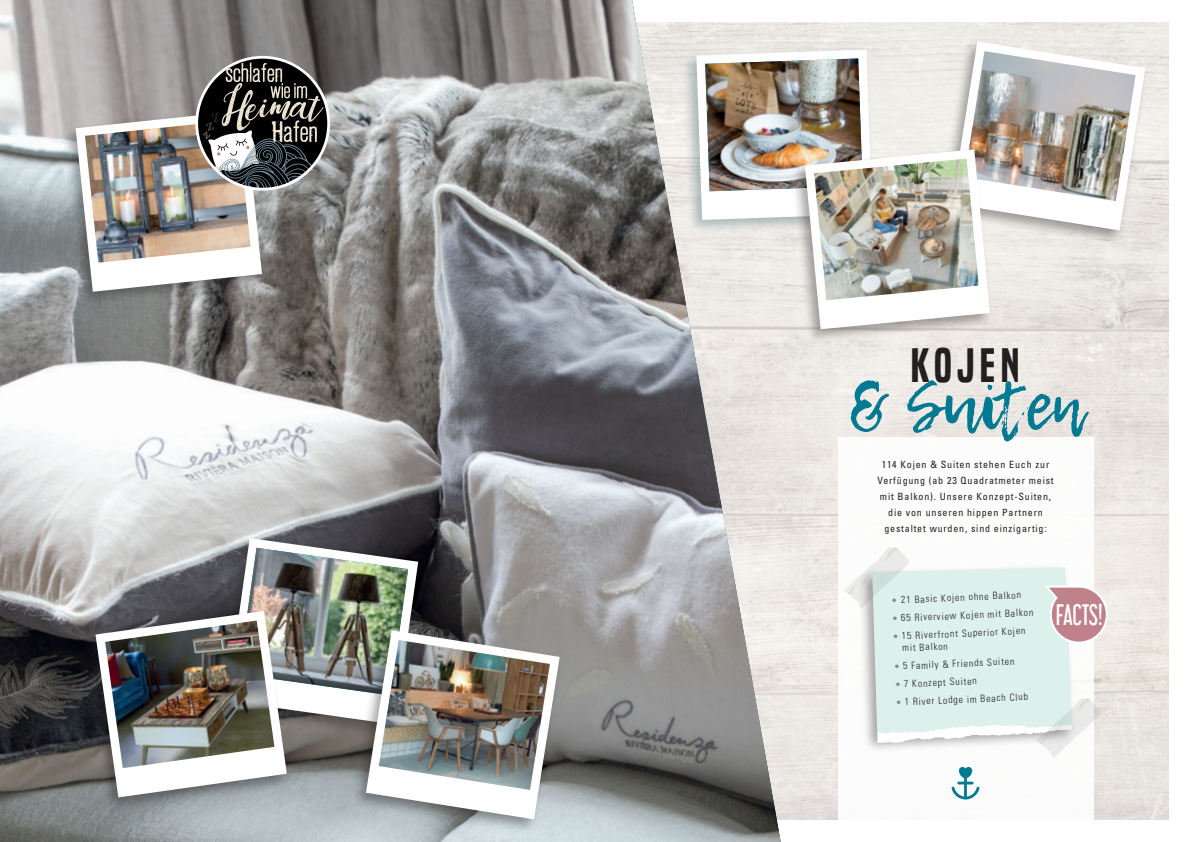
<style>
.page{position:relative;width:1191px;height:842px;background:#fff}
.page>*{position:absolute;margin:0;border:0;box-sizing:border-box;transform-origin:0 0}
.t1{font:70px "Lemon Tuesday";color:#007992}
.t2{font:45px "Built Titling Sb";letter-spacing:.12em;color:#231f20}
.t3{font:26px "Libel Suit Rg";letter-spacing:-.015em;color:#fff;scale:.95 1}
.t4{font:condensed 10px/16px "Univers";letter-spacing:.08em;color:#231f20;text-align:center}
.t5{font:300 condensed 10px/11.7px "Univers LT";color:#231f20}
.s1{color:#7493a4}
</style>
<div class="page">
<img style="left:0;top:0;width:780px;height:842px">
<div style="left:937px;top:38px;width:211px;height:207px;background:#eceae5"></div>
<svg style="left:951px;top:767px;width:28px;height:32px"></svg>
<div style="left:681px;top:46px;width:194px;height:189px;background:#486a76;opacity:.4"></div>
<div style="left:790px;top:146px;width:203px;height:198px;background:#231f20;opacity:.4"></div>
<img style="left:696px;top:41px;width:449px;height:288px">
<img style="left:814px;top:159px;width:164px;height:141px">
<svg style="left:844px;top:547px;width:264px;height:211px"></svg>
<div style="left:81px;top:608px;width:209px;height:204px;background:#231f20;opacity:.4"></div>
<div style="left:61px;top:107px;width:204px;height:199px;background:#231f20;opacity:.4"></div>
<div style="left:351px;top:627px;width:212px;height:207px;background:#231f20;opacity:.4"></div>
<img style="left:95px;top:538px;width:464px;height:281px">
<img style="left:379px;top:640px;width:171px;height:150px">
<img style="left:76px;top:62px;width:247px;height:230px">
<h2 class="t2" style="left:910px;top:339px;width:110px">KOJEN</h2>
<h1 class="t1" style="left:848px;top:365px;width:236px">&amp; Suiten</h1>
<p class="t4" style="left:877px;top:456px;width:178px">114 Kojen &amp; Suiten stehen Euch zur Verfügung (ab 23 Quadratmeter meist mit Balkon). Unsere Konzept-Suiten, die von unseren hippen Partnern gestaltet wurden, sind einzigartig:</p>
<p class="t5" style="left:891px;top:595px;width:131px;rotate:-3deg"><span class="s1">•</span> 21 Basic Kojen ohne Balkon</p>
<p class="t5" style="left:891px;top:613px;width:143px;rotate:-3deg"><span class="s1">•</span> 65 Riverview Kojen mit Balkon</p>
<p class="t5" style="left:901px;top:630px;width:125px;text-indent:-9px;rotate:-3deg"><span class="s1">•</span> 15 Riverfront Superior Kojen mit Balkon</p>
<p class="t5" style="left:893px;top:661px;width:122px;rotate:-3deg"><span class="s1">•</span> 5 Family &amp; Friends Suiten</p>
<p class="t5" style="left:894px;top:679px;width:84px;rotate:-3deg"><span class="s1">•</span> 7 Konzept Suiten</p>
<p class="t5" style="left:895px;top:697px;width:134px;rotate:-3deg"><span class="s1">•</span> 1 River Lodge im Beach Club</p>
<h3 class="t3" style="left:1056px;top:594px;width:51px">FACTS!</h3>
</div>
